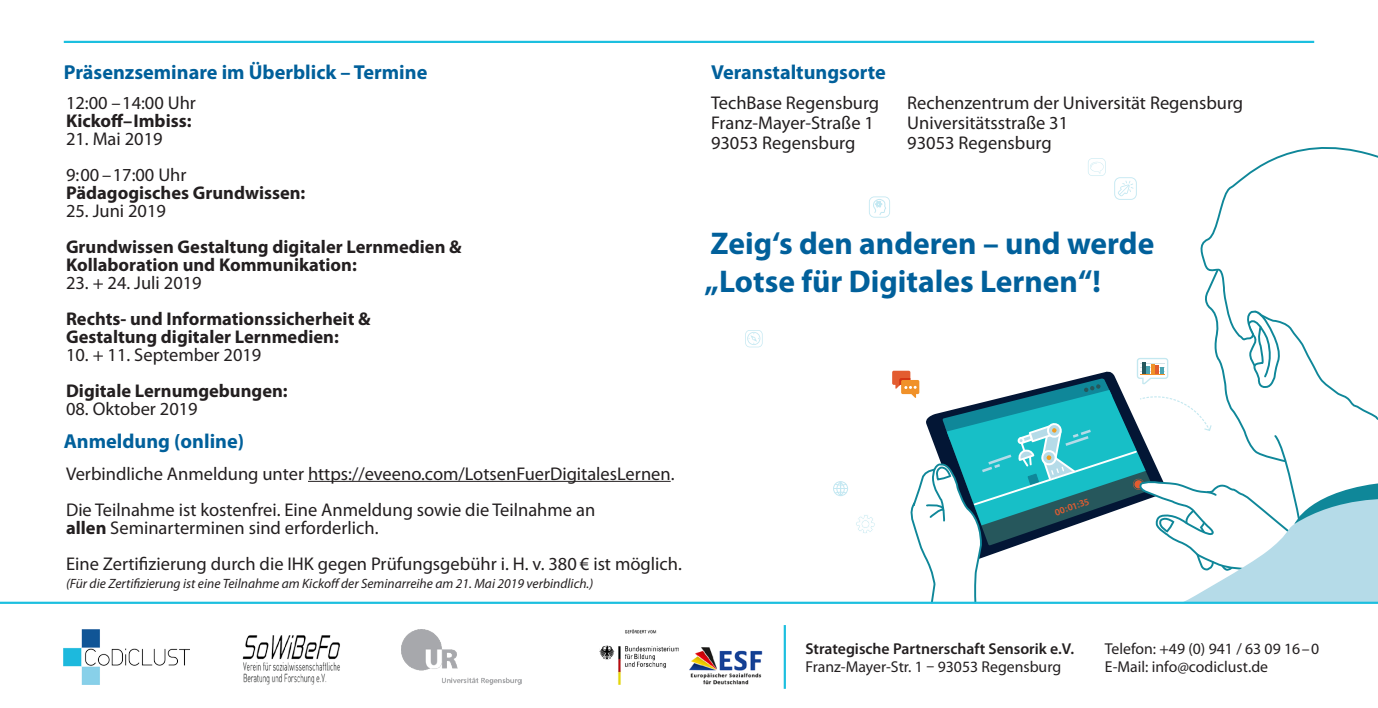
<style>
.page{position:relative;width:1378px;height:708px;background:#fff}
.page>*{position:absolute;margin:0;border:0;box-sizing:border-box;transform-origin:0 0}
.t1{font:700 31.5px/37.8px "Myriad Pro";color:#01609b}
.t2{font:700 20.25px "Myriad Pro";color:#01609b}
.t3{font:18.45px/19.8px "Myriad Pro";color:#231f20}
.t4{font:700 18.45px/18px "Myriad Pro";color:#231f20}
.t5{font:15.75px/18px "Myriad Pro";color:#231f20}
.t6{font:600 15.75px "Myriad Pro";color:#231f20}
.t7{font:italic 13.5px "Myriad Pro";color:#231f20}
.t8{font:600 9.67px "Myriad Pro";color:#e35c30}
.s1{font-weight:700}
</style>
<div class="page">
<img style="left:600px;top:629px;width:79px;height:55px">
<img style="left:689px;top:647px;width:73px;height:37px">
<img style="left:64px;top:629px;width:126px;height:55px">
<img style="left:402px;top:629px;width:120px;height:55px">
<img style="left:242px;top:635px;width:98px;height:50px">
<hr style="left:64px;top:41px;width:1250px;height:2px;background:#1cbfdf">
<hr style="left:784px;top:625px;width:2px;height:64px;background:#1cbfdf">
<hr style="left:308px;top:481px;width:363px;height:1px;background:#231f20">
<svg style="left:1088px;top:158px;width:17px;height:18px"></svg>
<svg style="left:1114px;top:177px;width:23px;height:23px"></svg>
<svg style="left:745px;top:330px;width:17px;height:17px"></svg>
<svg style="left:869px;top:196px;width:21px;height:22px"></svg>
<svg style="left:856px;top:515px;width:19px;height:18px"></svg>
<svg style="left:1209px;top:147px;width:169px;height:90px"></svg>
<svg style="left:892px;top:237px;width:486px;height:365px"></svg>
<svg style="left:833px;top:481px;width:15px;height:15px"></svg>
<hr style="left:0;top:602px;width:1378px;height:2px;background:#1cbfdf">
<p class="t2" style="left:64px;top:61px;width:365px">Präsenzseminare im Überblick – Termine</p>
<p class="t2" style="left:711px;top:61px;width:176px">Veranstaltungsorte</p>
<p class="t3" style="left:66px;top:93px;width:131px">12:00 – 14:00 Uhr</p>
<p class="t4" style="left:66px;top:112px;width:127px">Kickoff– Imbiss:</p>
<p class="t3" style="left:66px;top:121px;width:122px;line-height:36px">21. Mai 2019<br>9:00 – 17:00 Uhr</p>
<p class="t4" style="left:66px;top:184px;width:241px">Pädagogisches Grundwissen:</p>
<p class="t3" style="left:66px;top:201px;width:101px">25. Juni 2019</p>
<p class="t4" style="left:66px;top:238px;width:397px">Grundwissen Gestaltung digitaler Lernmedien &amp;<br>Kollaboration und Kommunikation:</p>
<p class="t3" style="left:66px;top:273px;width:137px">23. + 24. Juli 2019</p>
<p class="t4" style="left:66px;top:310px;width:306px">Rechts- und Informationssicherheit &amp;<br>Gestaltung digitaler Lernmedien:</p>
<p class="t3" style="left:66px;top:345px;width:197px">10. + 11. September 2019</p>
<p class="t4" style="left:66px;top:382px;width:223px">Digitale Lernumgebungen:</p>
<p class="t3" style="left:66px;top:399px;width:133px">08. Oktober 2019</p>
<p class="t2" style="left:64px;top:430px;width:182px">Anmeldung (online)</p>
<p class="t3" style="left:66px;top:456px;width:610px;line-height:36px">Verbindliche Anmeldung unter https://eveeno.com/LotsenFuerDigitalesLernen.<br>Die Teilnahme ist kostenfrei. Eine Anmeldung sowie die Teilnahme an</p>
<p class="t3" style="left:66px;top:510px;width:617px;line-height:36px"><span class="s1">allen</span> Seminarterminen sind erforderlich.<br>Eine Zertifizierung durch die IHK gegen Prüfungsgebühr i. H. v. 380 € ist möglich.</p>
<p class="t7" style="left:66px;top:576px;width:529px">(Für die Zertifizierung ist eine Teilnahme am Kickoff der Seminarreihe am 21. Mai 2019 verbindlich.)</p>
<p class="t3" style="left:711px;top:93px;width:170px">TechBase Regensburg<br>Franz-Mayer-Straße 1<br>93053 Regensburg</p>
<p class="t3" style="left:907px;top:93px;width:337px">Rechenzentrum der Universität Regensburg<br>Universitätsstraße 31<br>93053 Regensburg</p>
<h1 class="t1" style="left:704px;top:225px;width:451px">Zeig‘s den anderen – und werde „Lotse für Digitales Lernen“!</h1>
<p class="t8" style="left:1053px;top:508px;width:38px;rotate:-19deg">00:01:35</p>
<p class="t6" style="left:805px;top:640px;width:270px">Strategische Partnerschaft Sensorik e.V.</p>
<p class="t5" style="left:805px;top:658px;width:257px">Franz-Mayer-Str. 1 – 93053 Regensburg</p>
<p class="t5" style="left:1105px;top:640px;width:216px">Telefon: +49 (0) 941 / 63 09 16–0<br>E-Mail: info@codiclust.de</p>
</div>
